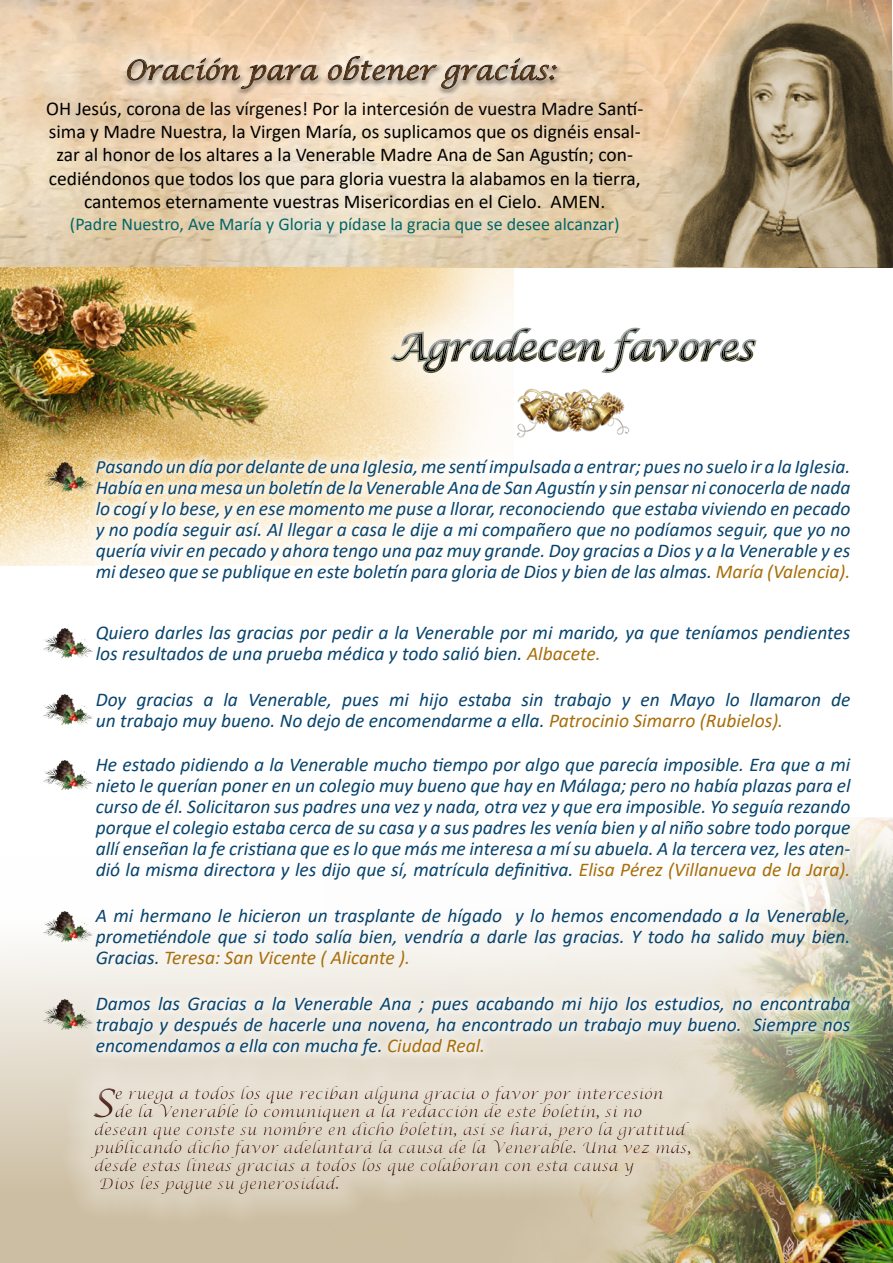
<style>
.page{position:relative;width:893px;height:1263px;background:#fff}
.page>*{position:absolute;margin:0;border:0;box-sizing:border-box;transform-origin:0 0}
.t1{font:italic 39.3px "Lucida Calligraphy";color:#582e25}
.t2{font:italic 27px "Lucida Calligraphy";color:#55361a}
.t3{font:italic 19.5px/21px "Calibri";color:#08446d;text-align:justify}
.t4{font:19.5px/23.4px "Calibri";color:#000;text-align:center}
.t5{font:18px "Calibri";letter-spacing:-.005em;color:#00676a}
.t6{font:italic 15px "Lucida Calligraphy";color:#582e25}
.s1{font-size:18.75px}
.s2{color:#a86e0a}
</style>
<div class="page">
<div style="left:0;top:855px;width:893px;height:408px;background:linear-gradient(to bottom,#fff,#c5b595)"></div>
<img style="left:0;top:0;width:648px;height:267px">
<img style="left:648px;top:0;width:245px;height:268px">
<div style="left:89px;top:18px;width:505px;height:109px;background:#fff;opacity:.47"></div>
<div style="left:112px;top:37px;width:459px;height:70px;background:#000;opacity:.73"></div>
<img style="left:323px;top:817px;width:569px;height:446px">
<img style="left:0;top:268px;width:478px;height:297px">
<svg style="left:331px;top:267px;width:486px;height:167px"></svg>
<div style="left:376px;top:308px;width:396px;height:77px;background:#000;opacity:.73"></div>
<div style="left:378px;top:314px;width:389px;height:68px;background:#fff;opacity:.75"></div>
<div style="left:380px;top:318px;width:390px;height:67px;background:#cdb264;opacity:.75"></div>
<div style="left:86px;top:449px;width:774px;height:142px;background:#fff;opacity:.75"></div>
<div style="left:25px;top:446px;width:84px;height:61px;background:#000;opacity:.75"></div>
<div style="left:25px;top:612px;width:84px;height:61px;background:#000;opacity:.75"></div>
<div style="left:25px;top:678px;width:84px;height:61px;background:#000;opacity:.75"></div>
<div style="left:25px;top:744px;width:84px;height:61px;background:#000;opacity:.75"></div>
<div style="left:25px;top:895px;width:84px;height:61px;background:#000;opacity:.75"></div>
<div style="left:87px;top:987px;width:773px;height:79px;background:#fff;opacity:.75"></div>
<div style="left:25px;top:983px;width:84px;height:61px;background:#000;opacity:.75"></div>
<div style="left:61px;top:1057px;width:659px;height:167px;background:#fff;opacity:.27"></div>
<div style="left:80px;top:1075px;width:619px;height:126px;background:#e5ded0"></div>
<div style="left:83px;top:1080px;width:618px;height:125px;background:#000;opacity:.75"></div>
<h2 class="t2" style="left:124px;top:54px;width:432px">Oración para obtener gracias:</h2>
<p class="t4" style="left:46px;top:96px;width:599px">OH Jesús, corona de las vírgenes! Por la intercesión de vuestra Madre Santí&shy;sima y Madre N uestra, la Virgen María, os suplicamos que os dignéis ensal&shy;zar al honor de los altares a la Venerable Madre Ana de San Agustín; con&shy;cediéndonos que todos los que para gloria vuestra la alabamos en la tierra, cantemos eternamente vuestras Misericordias en el Cielo. AMEN .</p>
<p class="t5" style="left:70px;top:211px;width:551px">(Padre N uestro, Ave María y Gloria y pídase la gracia que se desee alcanzar)</p>
<p class="t3" style="left:96px;top:455px;width:756px"><span class="s1">P</span>asando un día por delante de una Iglesia, me sentí impulsada a entrar; pues no suelo ir a la Iglesia.<br>Había en una mesa un boletín de la Venerable Ana de San Agustín y sin pensar ni conocerla de nada lo cogí y lo bese, y en ese momento me puse a llorar, reconociendo que estaba viviendo en pecado y no podía seguir así. Al llegar a casa le dije a mi compañero que no podíamos seguir, que yo no quería vivir en pecado y ahora tengo una paz muy grande. Doy gracias a Dios y a la Venerable y es mi deseo que se publique en este boletín para gloria de Dios y bien de las almas. <span class="s2">María (Valencia).</span></p>
<p class="t3" style="left:96px;top:621px;width:756px">Quiero darles las gracias por pedir a la Venerable por mi marido, ya que teníamos pendientes los resultados de una prueba médica y todo salió bien. <span class="s2">Albacete.</span></p>
<p class="t3" style="left:96px;top:688px;width:756px">Doy gracias a la Venerable, pues mi hijo estaba sin trabajo y en Mayo lo llamaron de un trabajo muy bueno. No dejo de encomendarme a ella. <span class="s2">Patrocinio Simarro (Rubielos).</span></p>
<p class="t3" style="left:96px;top:753px;width:756px">He estado pidiendo a la Venerable mucho tiempo por algo que parecía imposible. Era que a mi nieto le querían poner en un colegio muy bueno que hay en Málaga; pero no había plazas para el curso de él. Solicitaron sus padres una vez y nada, otra vez y que era imposible. Yo seguía rezando porque el colegio estaba cerca de su casa y a sus padres les venía bien y al niño sobre todo porque allí enseñan la fe cristiana que es lo que más me interesa a mí su abuela. A la tercera vez, les aten&shy;dió la misma directora y les dijo que sí, matrícula definitiva. <span class="s2">Elisa Pérez (Villanueva de la Jara).</span></p>
<p class="t3" style="left:96px;top:904px;width:756px">A mi hermano le hicieron un trasplante de hígado y lo hemos encomendado a la Venerable, prometiéndole que si todo salía bien, vendría a darle las gracias. Y todo ha salido muy bien.<br>Gracias. <span class="s2">Teresa: San Vicente ( Alicante ).</span></p>
<p class="t3" style="left:96px;top:992px;width:756px">Damos las Gracias a la Venerable Ana ; pues acabando mi hijo los estudios, no encontraba trabajo y después de hacerle una novena, ha encontrado un trabajo muy bueno. Siempre nos encomendamos a ella con mucha fe. <span class="s2">Ciudad Real.</span></p>
<h1 class="t1" style="left:91px;top:1080px;width:24px">S</h1>
<p class="t6" style="left:114px;top:1085px;width:550px">e ruega a todos los que reciban alguna gracia o favor por intercesión</p>
<p class="t6" style="left:114px;top:1103px;width:529px">de la Venerable lo comuniquen a la redacción de este boletín, si no</p>
<p class="t6" style="left:94px;top:1121px;width:593px">desean que conste su nombre en dicho boletín, así se hará, pero la gratitud</p>
<p class="t6" style="left:94px;top:1139px;width:599px">publicando dicho favor adelantará la causa de la Venerable. Una vez más,</p>
<p class="t6" style="left:94px;top:1157px;width:541px">desde estas líneas gracias a todos los que colaboran con esta causa y</p>
<p class="t6" style="left:99px;top:1175px;width:242px">Dios les pague su generosidad.</p>
</div>
